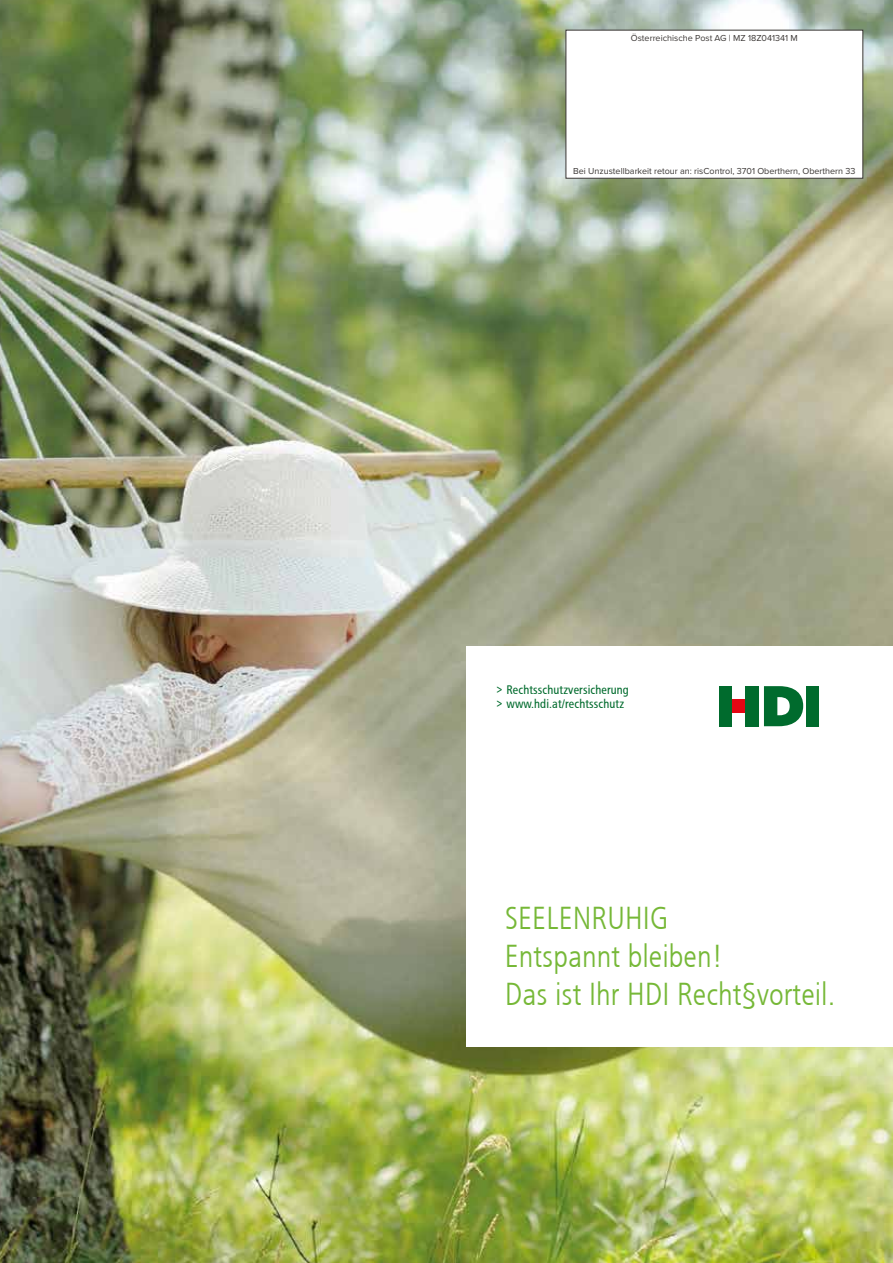
<style>
.page{position:relative;width:893px;height:1263px;background:#fff}
.page>*{position:absolute;margin:0;border:0;box-sizing:border-box;transform-origin:0 0}
.t1{font:31.65px/38px "HDI Gerling Sans Cond Light";color:#76b837}
.t2{font:12.3px/14.7px "HDI Gerling Sans Cond Regular";letter-spacing:.01em;color:#006b2d}
.t3{font:9px "Proxima Nova";color:#3b3735}
</style>
<div class="page">
<img style="left:0;top:0;width:893px;height:1263px">
<div style="left:467px;top:645px;width:426px;height:401px;background:#fff"></div>
<svg style="left:764px;top:686px;width:39px;height:40px"></svg>
<div style="left:806px;top:686px;width:13px;height:40px;background:#006b2d"></div>
<div style="left:732px;top:699px;width:13px;height:14px;background:#e30613"></div>
<div style="left:745px;top:686px;width:14px;height:40px;background:#006b2d"></div>
<div style="left:720px;top:686px;width:12px;height:40px;background:#006b2d"></div>
<div style="left:566px;top:30px;width:297px;height:149px;background:#fff;border:1px solid #3b3735"></div>
<p class="t3" style="left:631px;top:31px;width:168px">Österreichische Post AG | MZ 18Z041341 M</p>
<p class="t3" style="left:573px;top:164px;width:284px">Bei Unzustellbarkeit retour an: risControl, 3701 Oberthern, Oberthern 33</p>
<h2 class="t2" style="left:496px;top:682px;width:134px">&gt; Rechtsschutzversicherung &gt; www.hdi.at/rechtsschutz</h2>
<h1 class="t1" style="left:505px;top:899px;width:332px">SEELENRUHIG<br>Entspannt bleiben!<br>Das ist Ihr HDI Recht§vorteil.</h1>
</div>
